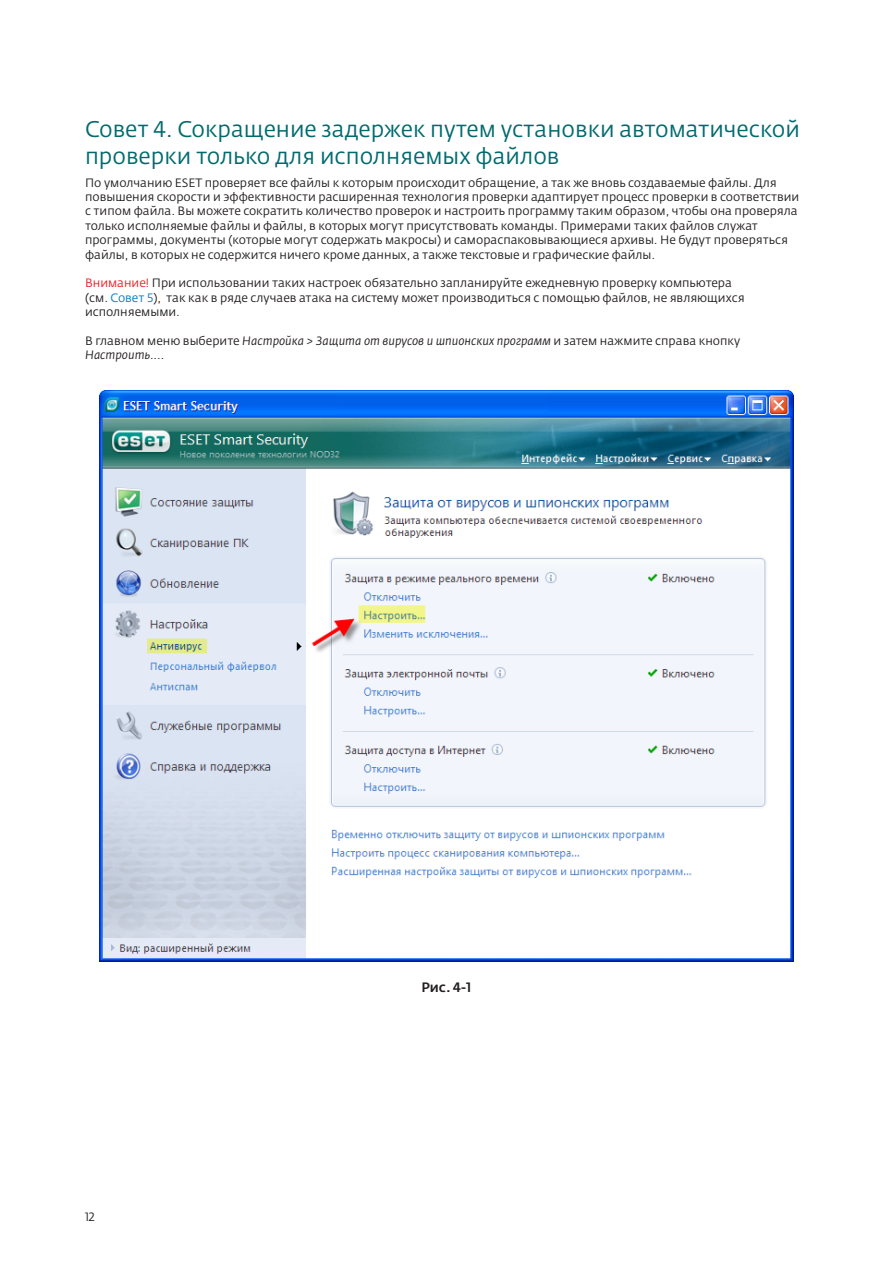
<style>
.page{position:relative;width:893px;height:1263px;background:#fff}
.page>*{position:absolute;margin:0;border:0;box-sizing:border-box;transform-origin:0 0}
.Paragraph_Style_2{font:22.5px/27px "Fedra Sans Alt Pro";color:#006a6e}
.Paragraph_Style_3{font:500 13.5px "Fedra Sans Alt Pro";color:#231f20}
.Paragraph_Style_1{font:12px/14.4px "Fedra Sans Alt Pro";color:#231f20}
.Paragraph_Style_1-2{font:italic 12px/14.4px "Fedra Sans Alt Pro";color:#231f20}
.s1{color:#ee1d23}
.s2{color:#007ec5}
.s3{font-style:normal}
</style>
<div class="page">
<img style="left:100px;top:391px;width:693px;height:570px">
<p class="Paragraph_Style_2" style="left:85px;top:115px;width:716px">Совет 4. Сокращение задержек путем установки автоматической проверки только для исполняемых файлов</p>
<p class="Paragraph_Style_1" style="left:85px;top:175px;width:716px">По умолчанию ESET проверяет все файлы к которым происходит обращение, а так же вновь создаваемые файлы. Для повышения скорости и эффективности расширенная технология проверки адаптирует процесс проверки в соответствии с типом файла. Вы можете сократить количество проверок и настроить программу таким образом, чтобы она проверяла только исполняемые файлы и файлы, в которых могут присутствовать команды. Примерами таких файлов служат программы, документы (которые могут содержать макросы) и самораспаковывающиеся архивы. Не будут проверяться файлы, в которых не содержится ничего кроме данных, а также текстовые и графические файлы.</p>
<p class="Paragraph_Style_1" style="left:85px;top:276px;width:661px"><span class="s1">Внимание!</span> При использовании таких настроек обязательно запланируйте ежедневную проверку компьютера (см. <span class="s2">Совет 5</span>), так как в ряде случаев атака на систему может производиться с помощью файлов, не являющихся исполняемыми.</p>
<p class="Paragraph_Style_1-2" style="left:85px;top:334px;width:657px"><span class="s3">В главном меню выберите</span> Настройка &gt; Защита от вирусов и шпионских программ <span class="s3">и затем нажмите справа кнопку<br></span>Настроить....</p>
<p class="Paragraph_Style_1" style="left:85px;top:1210px;width:11px">12</p>
<p class="Paragraph_Style_3" style="left:421px;top:979px;width:52px">Рис. 4-1</p>
</div>
